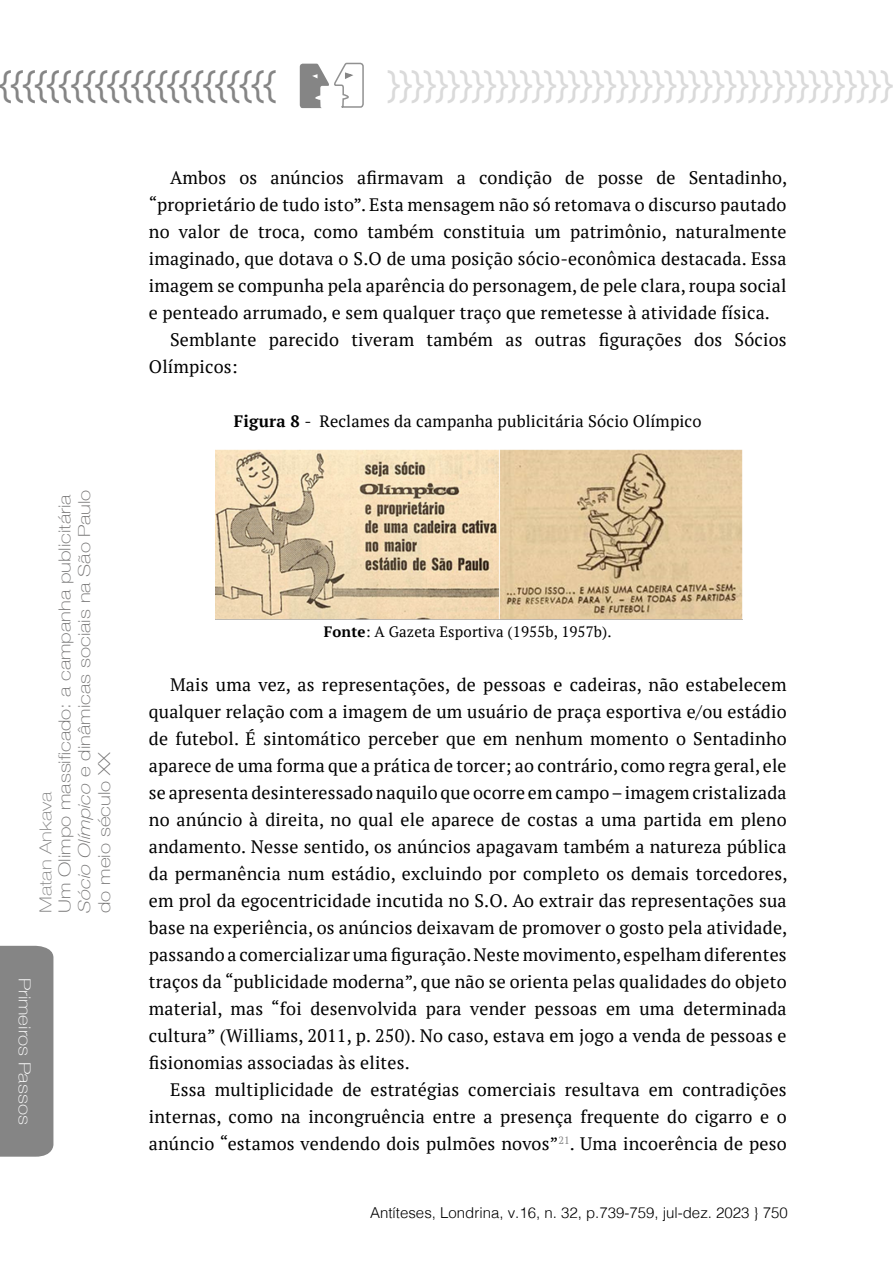
<style>
.page{position:relative;width:893px;height:1263px;background:#fff}
.page>*{position:absolute;margin:0;border:0;box-sizing:border-box;transform-origin:0 0}
.t1{font:36px "Helvetica";color:#dadada}
.t2{font:18px/27px "PT Serif";letter-spacing:.01em;color:#000;text-align:justify}
.t3{font:100 16.5px/19.8px "Helvetica Neue";color:#706f6f;scale:1.25 1}
.t4{font:16.5px "PT Serif";letter-spacing:.01em;color:#000}
.t5{font:100 16.5px "Helvetica Neue";color:#fff;scale:1.25 1}
.t6{font:100 16.5px "Helvetica Neue";color:#858585;scale:1.25 1}
.t7{font:300 15px "Helvetica";color:#000}
.t8{font:15px "PT Serif";letter-spacing:.01em;color:#000}
.s1{font-style:italic}
.s2{font-weight:700}
</style>
<div class="page">
<div style="left:0;top:946px;width:53px;height:211px;background:#858585"></div>
<svg style="left:300px;top:62px;width:64px;height:46px"></svg>
<img style="left:215px;top:449px;width:527px;height:171px">
<p class="t3" style="left:54px;top:913px;width:340px;rotate:-90deg">Um Olimpo massificado: a campanha publicitária<br><span class="s1">Sócio Olímpico</span> e dinâmicas sociais na São Paulo do meio século XX</p>
<p class="t6" style="left:33px;top:913px;width:99px;rotate:-90deg">Matan Ankava</p>
<p class="t5" style="left:37px;top:978px;width:119px;rotate:90deg">Primeiros Passos</p>
<h1 class="t1" style="left:387px;top:56px;width:507px">}}}}}}}}}}}}}}}}}}}}}}}}}}}}}}}}}}}}}}}}}}</h1>
<p class="t2" style="left:170px;top:164px;width:619px">Ambos os anúncios afirmavam a condição de posse de Sentadinho,</p>
<p class="t2" style="left:149px;top:191px;width:639px">“proprietário de tudo isto”. Esta mensagem não só retomava o discurso pautado</p>
<p class="t2" style="left:149px;top:218px;width:639px">no valor de troca, como também constituia um patrimônio, naturalmente</p>
<p class="t2" style="left:149px;top:245px;width:639px">imaginado, que dotava o S.O de uma posição sócio-econômica destacada. Essa</p>
<p class="t2" style="left:149px;top:272px;width:639px">imagem se compunha pela aparência do personagem, de pele clara, roupa social</p>
<p class="t2" style="left:149px;top:299px;width:623px">e penteado arrumado, e sem qualquer traço que remetesse à atividade física.</p>
<p class="t2" style="left:170px;top:326px;width:618px">Semblante parecido tiveram também as outras figurações dos Sócios</p>
<p class="t2" style="left:149px;top:353px;width:90px">Olímpicos:</p>
<p class="t4" style="left:234px;top:410px;width:469px"><span class="s2">Figura 8</span> - Reclames da campanha publicitária Sócio Olímpico</p>
<p class="t8" style="left:324px;top:622px;width:289px"><span class="s2">Fonte</span>: A Gazeta Esportiva (1955b, 1957b).</p>
<p class="t2" style="left:149px;top:671px;width:640px;text-indent:21px">Mais uma vez, as representações, de pessoas e cadeiras, não estabelecem qualquer relação com a imagem de um usuário de praça esportiva e/ou estádio de futebol. É sintomático perceber que em nenhum momento o Sentadinho aparece de uma forma que a prática de torcer; ao contrário, como regra geral, ele se apresenta desinteressado naquilo que ocorre em campo – imagem cristalizada no anúncio à direita, no qual ele aparece de costas a uma partida em pleno andamento. Nesse sentido, os anúncios apagavam também a natureza pública da permanência num estádio, excluindo por completo os demais torcedores, em prol da egocentricidade incutida no S.O. Ao extrair das representações sua base na experiência, os anúncios deixavam de promover o gosto pela atividade, passando a comercializar uma figuração. Neste movimento, espelham diferentes traços da “publicidade moderna”, que não se orienta pelas qualidades do objeto material, mas “foi desenvolvida para vender pessoas em uma determinada cultura” (Williams, 2011, p. 250). No caso, estava em jogo a venda de pessoas e fisionomias associadas às elites.</p>
<p class="t2" style="left:149px;top:1076px;width:639px;text-indent:21px">Essa multiplicidade de estratégias comerciais resultava em contradições internas, como na incongruência entre a presença frequente do cigarro e o anúncio “estamos vendendo dois pulmões novos”<sup>21</sup>. Uma incoerência de peso</p>
<p class="t7" style="left:370px;top:1200px;width:419px">Antíteses, Londrina, v.16, n. 32, p.739-759, jul-dez. 2023 } 750</p>
</div>
